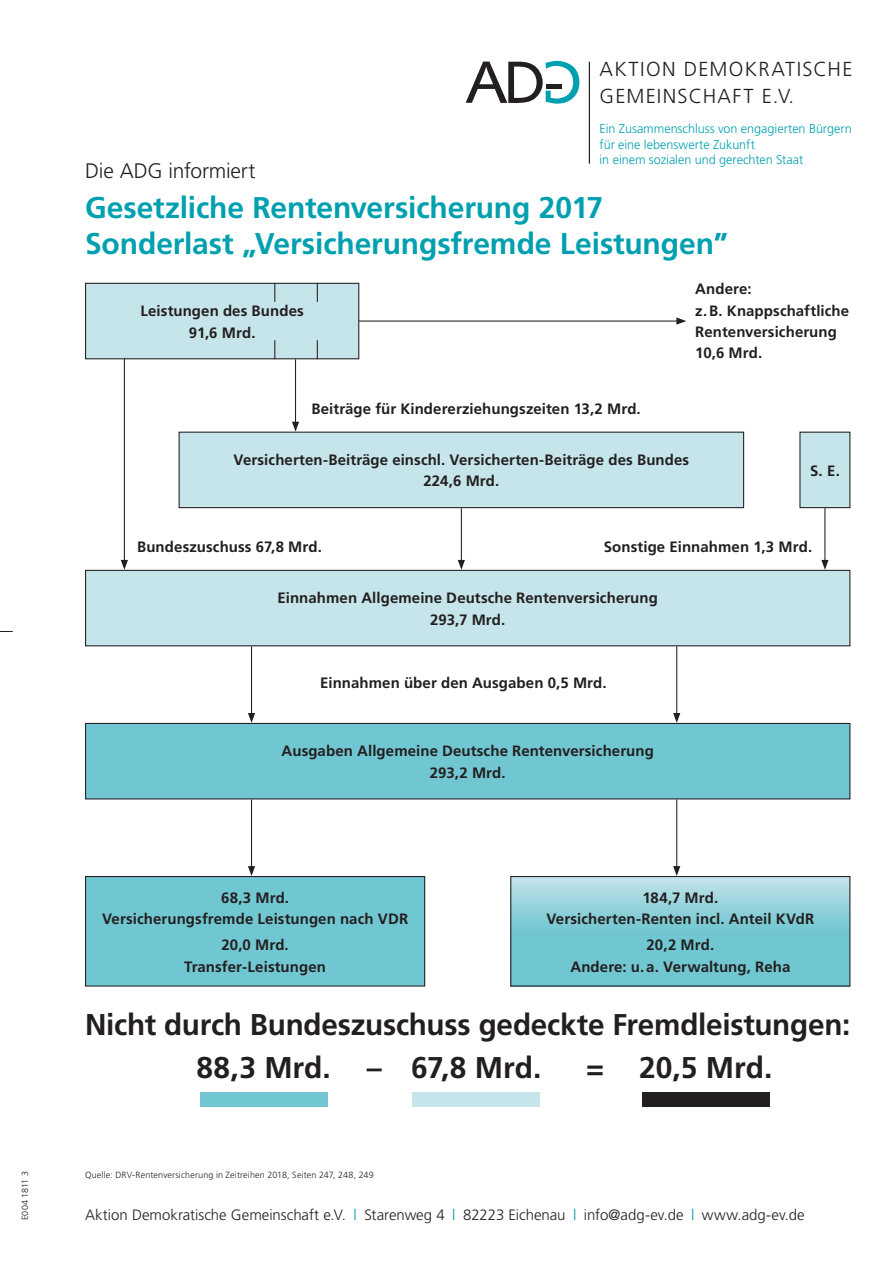
<style>
.page{position:relative;width:893px;height:1263px;background:#fff}
.page>*{position:absolute;margin:0;border:0;box-sizing:border-box;transform-origin:0 0}
.Head{font:700 30px/36px "Frutiger";letter-spacing:-.005em;color:#00a0b0}
.Head-2{font:700 30px "Frutiger";letter-spacing:-.01em;color:#231f20}
.Die_ADG_informiert{font:300 21px "Frutiger";letter-spacing:-.01em;color:#231f20}
.t1{font:300 20.25px/26.2px "Frutiger";letter-spacing:.065em;color:#231f20}
.Grundschrift_10{font:700 15px/21.3px "Frutiger";letter-spacing:.005em;color:#231f20;text-align:center}
.Grundschrift_10-2{font:300 15px "Frutiger";color:#231f20}
.t2{font:300 12.75px/15.3px "Frutiger";letter-spacing:-.005em;color:#00a0b0}
.Drucknorm{font:300 9px "Frutiger";letter-spacing:.015em;color:#231f20}
.s1{color:#00a0b0}
</style>
<div class="page">
<div style="left:200px;top:1092px;width:127px;height:14px;background:#71c7d1"></div>
<div style="left:412px;top:1092px;width:128px;height:14px;background:#c5e5ea"></div>
<div style="left:642px;top:1092px;width:128px;height:14px;background:#231f20"></div>
<svg style="left:0;top:631px;width:13px;height:1px"></svg>
<hr style="left:589px;top:62px;width:1px;height:102px;background:#231f20">
<svg style="left:466px;top:61px;width:113px;height:43px"></svg>
<div style="left:546px;top:84px;width:16px;height:5px;background:#231f20"></div>
<div style="left:86px;top:283px;width:273px;height:76px;background:#c5e5ea"></div>
<div style="left:85px;top:283px;width:274px;height:76px;border:1px solid #231f20"></div>
<div style="left:86px;top:570px;width:764px;height:76px;background:#c5e5ea"></div>
<div style="left:85px;top:570px;width:765px;height:76px;border:1px solid #231f20"></div>
<div style="left:86px;top:723px;width:764px;height:76px;background:#71c7d1"></div>
<div style="left:85px;top:723px;width:765px;height:76px;border:1px solid #231f20"></div>
<div style="left:86px;top:876px;width:339px;height:110px;background:#71c7d1"></div>
<div style="left:85px;top:876px;width:340px;height:110px;border:1px solid #231f20"></div>
<div style="left:179px;top:432px;width:565px;height:76px;background:#c5e5ea"></div>
<div style="left:179px;top:432px;width:565px;height:76px;border:1px solid #231f20"></div>
<div style="left:800px;top:432px;width:50px;height:76px;background:#c5e5ea"></div>
<hr style="left:124px;top:358px;width:1px;height:204px;background:#231f20">
<svg style="left:121px;top:560px;width:7px;height:10px"></svg>
<hr style="left:824px;top:508px;width:1px;height:54px;background:#231f20">
<svg style="left:821px;top:560px;width:7px;height:10px"></svg>
<hr style="left:461px;top:508px;width:1px;height:54px;background:#231f20">
<svg style="left:458px;top:560px;width:7px;height:10px"></svg>
<hr style="left:251px;top:646px;width:1px;height:69px;background:#231f20">
<svg style="left:248px;top:713px;width:7px;height:10px"></svg>
<hr style="left:251px;top:799px;width:1px;height:69px;background:#231f20">
<svg style="left:248px;top:866px;width:7px;height:10px"></svg>
<hr style="left:676px;top:646px;width:1px;height:69px;background:#231f20">
<svg style="left:673px;top:713px;width:7px;height:10px"></svg>
<hr style="left:676px;top:799px;width:1px;height:69px;background:#231f20">
<svg style="left:673px;top:866px;width:7px;height:10px"></svg>
<hr style="left:295px;top:359px;width:1px;height:65px;background:#231f20">
<svg style="left:292px;top:422px;width:7px;height:10px"></svg>
<hr style="left:359px;top:320px;width:320px;height:2px;background:#231f20">
<svg style="left:676px;top:317px;width:10px;height:8px"></svg>
<svg style="left:274px;top:283px;width:1px;height:19px"></svg>
<svg style="left:317px;top:283px;width:1px;height:19px"></svg>
<svg style="left:274px;top:340px;width:1px;height:19px"></svg>
<svg style="left:317px;top:340px;width:1px;height:19px"></svg>
<svg style="left:512px;top:878px;width:336px;height:106px;background:#85cdd6"></svg>
<div style="left:510px;top:876px;width:340px;height:110px;border:1px solid #231f20"></div>
<p class="Drucknorm" style="left:20px;top:1220px;width:51px;rotate:-90deg">E004 1811 3</p>
<p class="t1" style="left:600px;top:56px;width:254px">AKTION DEMOKRATISCHE<br>GEMEINSCHAFT E.V.</p>
<p class="t2" style="left:600px;top:121px;width:254px">Ein Zusammenschluss von engagierten Bürgern für eine lebenswerte Zukunft<br>in einem sozialen und gerechten Staat</p>
<p class="Die_ADG_informiert" style="left:85px;top:159px;width:172px">Die ADG informiert</p>
<p class="Head" style="left:85px;top:190px;width:645px">Gesetzliche Rentenversicherung 2017<br>Sonderlast „Versicherungsfremde Leistungen”</p>
<p class="Grundschrift_10" style="left:140px;top:300px;width:165px">Leistungen des Bundes<br>91,6 Mrd.</p>
<p class="Grundschrift_10" style="left:311px;top:397px;width:331px">Beiträge für Kindererziehungszeiten 13,2 Mrd.</p>
<p class="Grundschrift_10" style="left:695px;top:278px;width:155px;text-align:left">Andere:<br>z.B. Knappschaftliche<br>Rentenversicherung<br>10,6 Mrd.</p>
<p class="Grundschrift_10" style="left:233px;top:449px;width:457px">Versicherten-Beiträge einschl. Versicherten-Beiträge des Bundes<br>224,6 Mrd.</p>
<p class="Grundschrift_10" style="left:810px;top:460px;width:31px">S. E.</p>
<p class="Grundschrift_10" style="left:137px;top:536px;width:186px">Bundeszuschuss 67,8 Mrd.</p>
<p class="Grundschrift_10" style="left:604px;top:536px;width:210px">Sonstige Einnahmen 1,3 Mrd.</p>
<p class="Grundschrift_10" style="left:277px;top:587px;width:382px">Einnahmen Allgemeine Deutsche Rentenversicherung<br>293,7 Mrd.</p>
<p class="Grundschrift_10" style="left:320px;top:672px;width:288px">Einnahmen über den Ausgaben 0,5 Mrd.</p>
<p class="Grundschrift_10" style="left:282px;top:740px;width:374px">Ausgaben Allgemeine Deutsche Rentenversicherung<br>293,2 Mrd.</p>
<p class="Grundschrift_10" style="left:102px;top:886px;width:308px">68,3 Mrd.<br>Versicherungsfremde Leistungen nach VDR</p>
<p class="Grundschrift_10" style="left:184px;top:934px;width:143px">20,0 Mrd.<br>Transfer-Leistungen</p>
<p class="Grundschrift_10" style="left:546px;top:886px;width:269px">184,7 Mrd.<br>Versicherten-Renten incl. Anteil KVdR</p>
<p class="Grundschrift_10" style="left:570px;top:934px;width:222px">20,2 Mrd.<br>Andere: u.a. Verwaltung, Reha</p>
<p class="Head-2" style="left:85px;top:1007px;width:767px">Nicht durch Bundeszuschuss gedeckte Fremdleistungen:</p>
<p class="Head-2" style="left:196px;top:1050px;width:346px">88,3 Mrd. – 67,8 Mrd.</p>
<p class="Head-2" style="left:586px;top:1050px;width:188px">= 20,5 Mrd.</p>
<p class="Drucknorm" style="left:85px;top:1170px;width:290px">Quelle: DRV-Rentenversicherung in Zeitreihen 2018, Seiten 247, 248, 249</p>
<p class="Grundschrift_10-2" style="left:85px;top:1207px;width:721px">Aktion Demokratische Gemeinschaft e.V. <span class="s1">|</span> Starenweg 4 <span class="s1">|</span> 82223 Eichenau <span class="s1">|</span> info@adg-ev.de <span class="s1">|</span> www.adg-ev.de</p>
</div>
